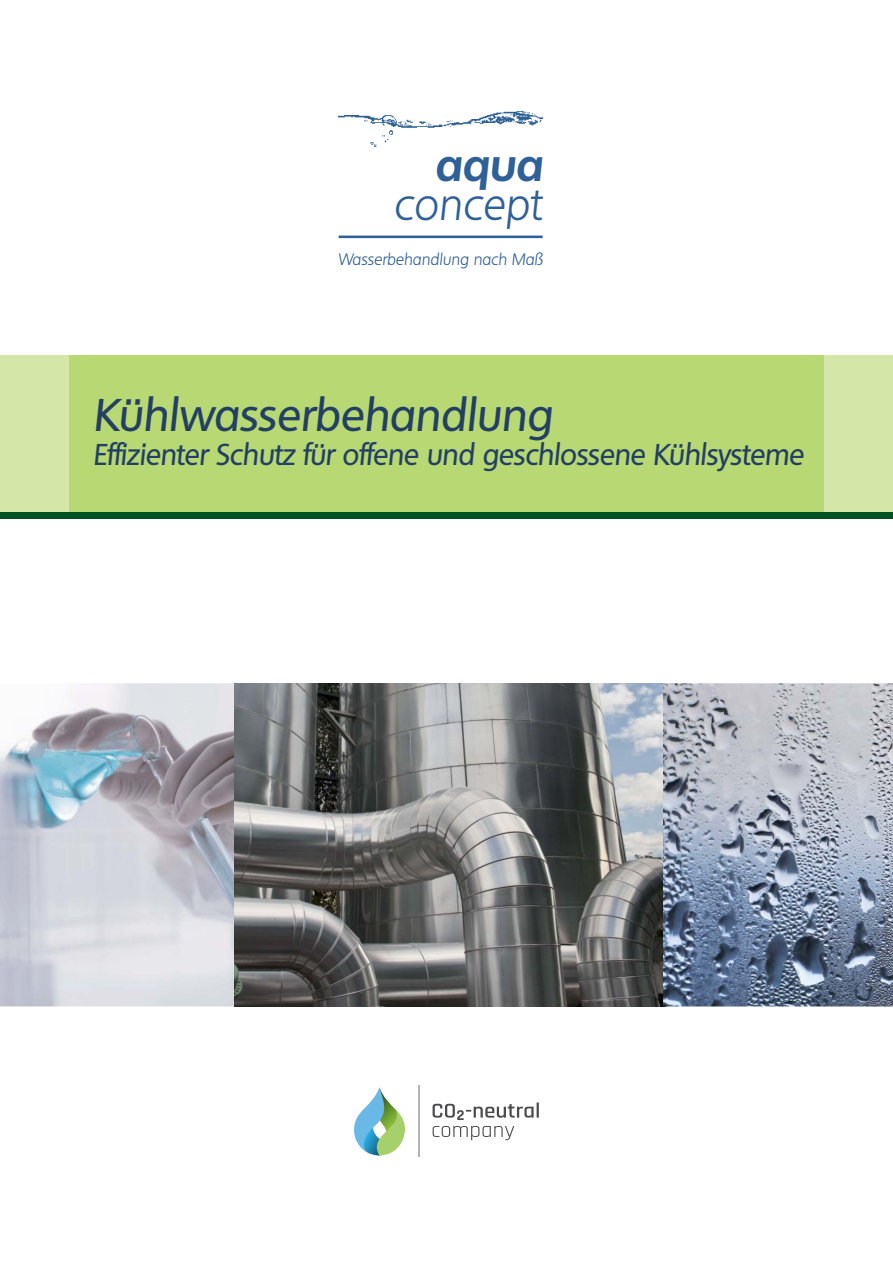
<style>
.page{position:relative;width:893px;height:1263px;background:#fff}
.page>*{position:absolute;margin:0;border:0;box-sizing:border-box;transform-origin:0 0}
.t1{font:italic 500 44.4px "Quebec";color:#233f64}
.t2{font:italic 300 43.95px "Quebec";color:#2f6198}
.t3{font:italic 700 43.95px "Quebec";color:#2f6198}
.t4{font:italic 500 29.25px "Quebec";letter-spacing:-.01em;color:#233f64}
.t5{font:italic 300 16.05px "Quebec";color:#2f6198}
</style>
<div class="page">
<img style="left:338px;top:112px;width:205px;height:34px">
<hr style="left:339px;top:236px;width:204px;height:2px;background:#2f6198">
<div style="left:0;top:355px;width:893px;height:161px;background:#d4e6a8"></div>
<div style="left:69px;top:355px;width:755px;height:157px;background:#b8d874"></div>
<div style="left:0;top:512px;width:893px;height:7px;background:#005222"></div>
<img style="left:0;top:683px;width:234px;height:323px">
<img style="left:234px;top:683px;width:429px;height:323px">
<img style="left:663px;top:683px;width:230px;height:323px">
<svg style="left:354px;top:1087px;width:51px;height:68px"></svg>
<hr style="left:418px;top:1086px;width:2px;height:71px;background:#b2b4b6">
<svg style="left:433px;top:1102px;width:106px;height:18px"></svg>
<svg style="left:433px;top:1126px;width:81px;height:14px"></svg>
<h2 class="t3" style="left:435px;top:147px;width:109px">aqua</h2>
<h2 class="t2" style="left:393px;top:186px;width:149px">concept</h2>
<p class="t5" style="left:338px;top:252px;width:206px">Wasserbehandlung nach Maß</p>
<h1 class="t1" style="left:93px;top:396px;width:461px">Kühlwasserbehandlung</h1>
<p class="t4" style="left:93px;top:442px;width:712px">Effizienter Schutz für offene und geschlossene Kühlsysteme</p>
</div>
